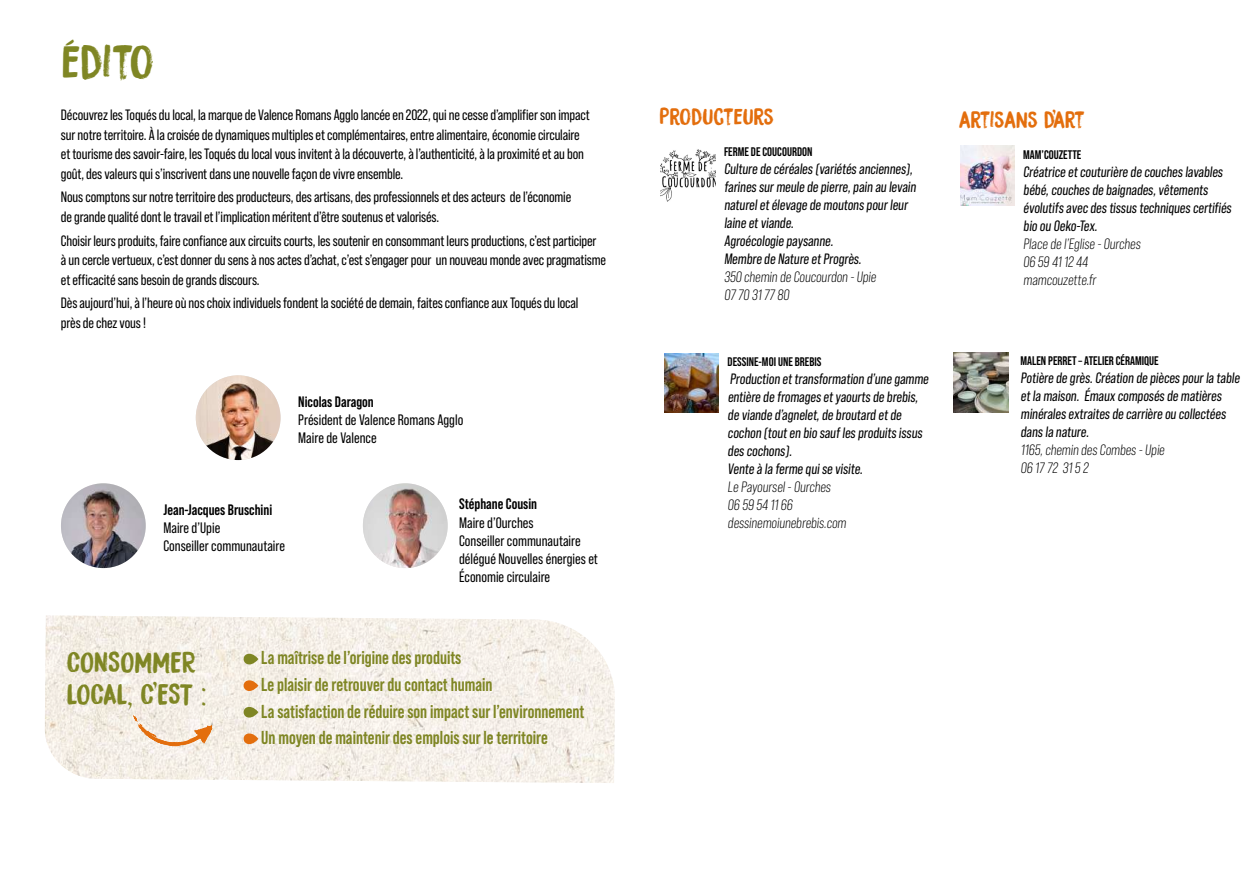
<style>
.page{position:relative;width:1259px;height:893px;background:#fff}
.page>*{position:absolute;margin:0;border:0;box-sizing:border-box;transform-origin:0 0}
.t1{font:42.45px "Bocadillo";letter-spacing:-.015em;color:#7f8624}
.t2{font:26.25px/31.5px "Bocadillo";color:#7f8624}
.t3{font:20.85px "Bocadillo";color:#e36e0d}
.t4{font:700 18.75px/26.5px "Bebas Neue Pro";color:#7f8624;scale:.96 1}
.t5{font:15.15px/18.1px "Bebas Neue Pro";color:#000}
.t6{font:700 15.15px "Bebas Neue Pro";color:#000}
.t7{font:15px/18px "Bebas Neue Pro";letter-spacing:-.01em;color:#000}
.t8{font:15px/18px "Bebas Neue Pro";color:#000}
.t9{font:700 12.45px "Bebas Neue Pro";color:#000}
</style>
<div class="page">
<img style="left:664px;top:353px;width:54px;height:60px">
<img style="left:661px;top:149px;width:54px;height:53px">
<img style="left:196px;top:375px;width:84px;height:85px;border-radius:42px">
<img style="left:61px;top:483px;width:85px;height:85px;border-radius:42px">
<img style="left:363px;top:483px;width:85px;height:85px;border-radius:42px">
<img style="left:960px;top:146px;width:54px;height:59px">
<img style="left:953px;top:353px;width:55px;height:59px">
<svg style="left:46px;top:615px;width:569px;height:168px;fill:#f6f0e8"></svg>
<div style="left:244px;top:654px;width:14px;height:10px;background:#7f8624;border-radius:5px"></div>
<div style="left:244px;top:680px;width:14px;height:11px;background:#e36e0d;border-radius:5px"></div>
<svg style="left:244px;top:707px;width:14px;height:11px"></svg>
<svg style="left:244px;top:733px;width:14px;height:11px"></svg>
<svg style="left:117px;top:680px;width:99px;height:91px"></svg>
<h1 class="t1" style="left:62px;top:33px;width:94px">ÉDITO</h1>
<p class="t7" style="left:61px;top:105px;width:530px;line-height:19.5px">Découvrez les Toqués du local, la marque de Valence Romans Agglo lancée en 2022, qui ne cesse d’amplifier son impact sur notre territoire. À la croisée de dynamiques multiples et complémentaires, entre alimentaire, économie circulaire et tourisme des savoir-faire, les Toqués du local vous invitent à la découverte, à l’authenticité, à la proximité et au bon goût, des valeurs qui s’inscrivent dans une nouvelle façon de vivre ensemble.</p>
<p class="t7" style="left:61px;top:187px;width:512px;line-height:19.5px">Nous comptons sur notre territoire des producteurs, des artisans, des professionnels et des acteurs de l’économie de grande qualité dont le travail et l’implication méritent d’être soutenus et valorisés.</p>
<p class="t7" style="left:61px;top:231px;width:546px;line-height:19.5px">Choisir leurs produits, faire confiance aux circuits courts, les soutenir en consommant leurs productions, c’est participer<br>à un cercle vertueux, c’est donner du sens à nos actes d’achat, c’est s’engager pour un nouveau monde avec pragmatisme et efficacité sans besoin de grands discours.</p>
<p class="t7" style="left:61px;top:293px;width:519px;line-height:19.5px">Dès aujourd’hui, à l’heure où nos choix individuels fondent la société de demain, faites confiance aux Toqués du local près de chez vous !</p>
<p class="t6" style="left:298px;top:393px;width:77px">Nicolas Daragon</p>
<p class="t5" style="left:298px;top:411px;width:166px">Président de Valence Romans Agglo<br>Maire de Valence</p>
<p class="t6" style="left:163px;top:501px;width:110px">Jean-Jacques Bruschini</p>
<p class="t5" style="left:163px;top:519px;width:123px">Maire d’Upie<br>Conseiller communautaire</p>
<p class="t6" style="left:459px;top:496px;width:80px">Stéphane Cousin</p>
<p class="t5" style="left:459px;top:513px;width:140px">Maire d’Ourches<br>Conseiller communautaire délégué Nouvelles énergies et<br>Économie circulaire</p>
<h2 class="t2" style="left:67px;top:646px;width:141px">CONSOMMER<br>LOCAL, C’EST :</h2>
<p class="t4" style="left:261px;top:644px;width:338px">La maîtrise de l’origine des produits<br>Le plaisir de retrouver du contact humain<br>La satisfaction de réduire son impact sur l’environnement Un moyen de maintenir des emplois sur le territoire</p>
<h3 class="t3" style="left:659px;top:103px;width:116px">PRODUCTEURS</h3>
<p class="t9" style="left:724px;top:144px;width:90px">FERME DE COUCOURDON</p>
<p class="t7" style="left:724px;top:160px;width:195px">Culture de céréales (variétés anciennes), farines sur meule de pierre,pain au levain naturelet élevage de moutons pour leur laine et viande.<br>Agroécologie paysanne.<br>Membre de Nature et Progrès.</p>
<p class="t8" style="left:724px;top:268px;width:156px">350 chemin de Coucourdon - Upie<br>07 70 31 77 80</p>
<p class="t9" style="left:727px;top:354px;width:95px">DESSINE-MOI UNE BREBIS</p>
<p class="t7" style="left:727px;top:370px;width:204px">Production et transformation d’une gamme entière de fromages et yaourts de brebis, de viande d’agnelet,de broutard et de cochon (tout en bio sauf les produits issus des cochons).<br>Vente à la ferme quise visite.</p>
<p class="t8" style="left:727px;top:478px;width:122px">Le Payoursel- Ourches<br>06 59 54 11 66 dessinemoiunebrebis.com</p>
<h3 class="t3" style="left:958px;top:106px;width:128px">ARTISANS D’ART</h3>
<p class="t9" style="left:1023px;top:147px;width:60px">MAM’COUZETTE</p>
<p class="t7" style="left:1023px;top:162px;width:212px">Créatrice et couturière de couches lavables bébé,couches de baignades,vêtements évolutifs avec des tissus techniques certifiés bio ou Oeko-Tex.</p>
<p class="t8" style="left:1023px;top:234px;width:121px">Place de l’Eglise - Ourches<br>06 59 41 12 44 mamcouzette.fr</p>
<p class="t9" style="left:1020px;top:354px;width:140px">MALEN PERRET – ATELIER CÉRAMIQUE</p>
<p class="t7" style="left:1020px;top:369px;width:223px">Potière de grès.Création de pièces pour la table et la maison. Émaux composés de matières minérales extraites de carrière ou collectées dans la nature.</p>
<p class="t8" style="left:1020px;top:441px;width:147px">1165,chemin des Combes - Upie<br>06 17 72 31 5 2</p>
</div>
